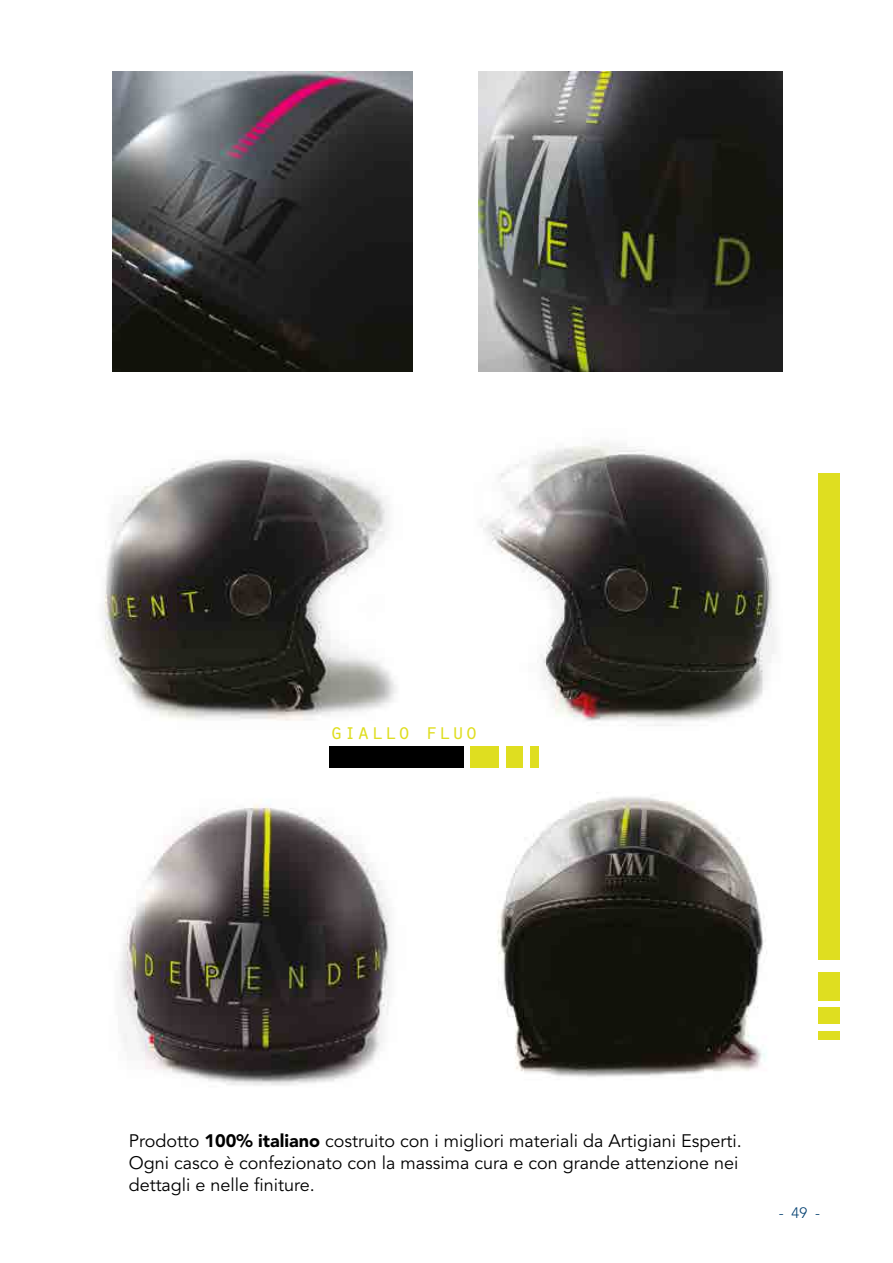
<style>
.page{position:relative;width:893px;height:1263px;background:#fff}
.page>*{position:absolute;margin:0;border:0;box-sizing:border-box;transform-origin:0 0}
.t1{font:22.5px "Orator Std";color:#dfde20}
.t2{font:18px/21.6px "Avenir LT Std";color:#000}
.t3{font:300 15px "Avenir LT Std";color:#003e6f}
.s1{font-weight:900}
</style>
<div class="page">
<img style="left:104px;top:459px;width:293px;height:262px">
<img style="left:120px;top:799px;width:269px;height:287px">
<img style="left:483px;top:442px;width:292px;height:284px">
<img style="left:497px;top:792px;width:270px;height:285px">
<div style="left:329px;top:746px;width:135px;height:22px;background:#000"></div>
<div style="left:471px;top:746px;width:28px;height:22px;background:#dfde20"></div>
<div style="left:506px;top:746px;width:17px;height:22px;background:#dfde20"></div>
<div style="left:530px;top:746px;width:9px;height:22px;background:#dfde20"></div>
<img style="left:112px;top:71px;width:301px;height:301px">
<img style="left:478px;top:71px;width:305px;height:301px">
<div style="left:818px;top:473px;width:21px;height:487px;background:#dfde20"></div>
<div style="left:818px;top:972px;width:21px;height:28px;background:#dfde20"></div>
<div style="left:818px;top:1007px;width:21px;height:17px;background:#dfde20"></div>
<div style="left:818px;top:1031px;width:21px;height:9px;background:#dfde20"></div>
<p class="t1" style="left:330px;top:715px;width:150px">giallo fluo</p>
<p class="t2" style="left:129px;top:1131px;width:615px">Prodotto <span class="s1">100% italiano</span> costruito con i migliori materiali da Artigiani Esperti.<br>Ogni casco è confezionato con la massima cura e con grande attenzione nei dettagli e nelle finiture.</p>
<p class="t3" style="left:779px;top:1204px;width:43px">- 49 -</p>
</div>
